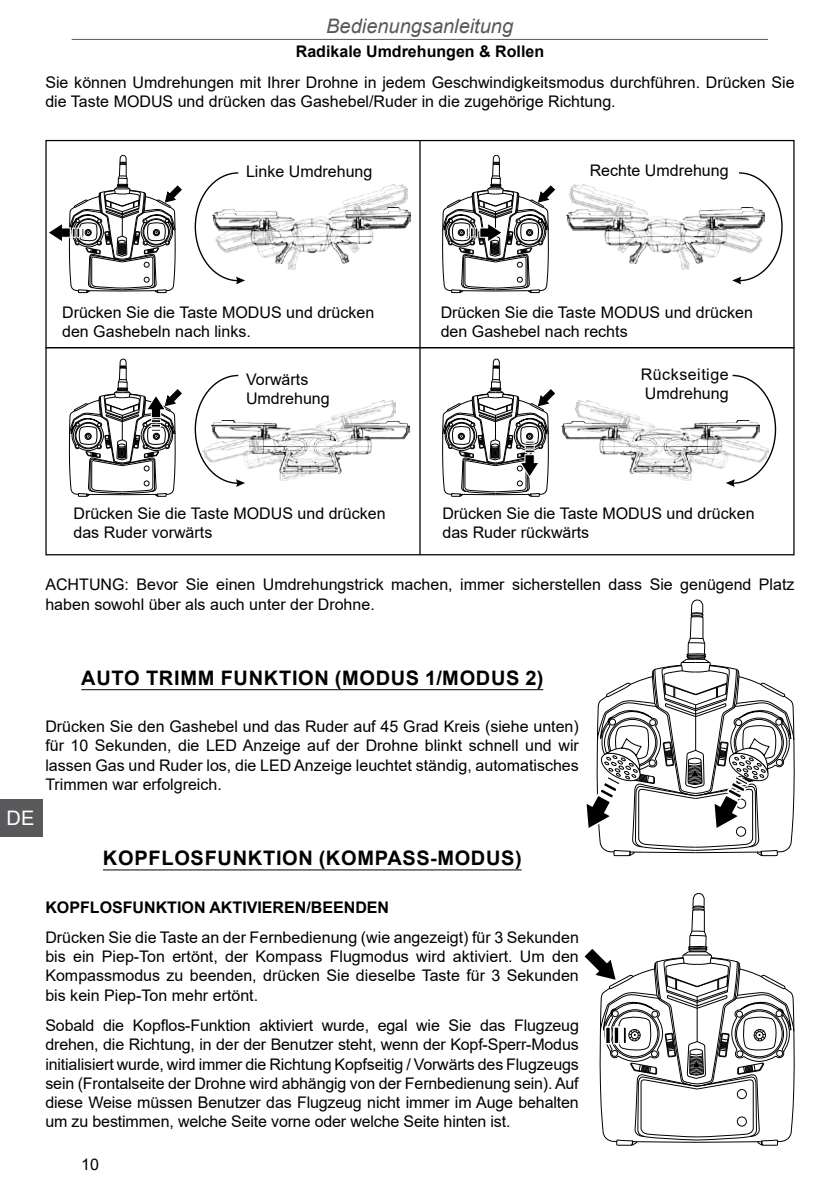
<style>
.page{position:relative;width:840px;height:1191px;background:#fff}
.page>*{position:absolute;margin:0;border:0;box-sizing:border-box;transform-origin:0 0}
.t1{font:700 20px "Arial";letter-spacing:.035em;color:#000}
.t2{font:italic 20px "Arial";color:#59595b}
.t3{font:20px "Arial";color:#fff}
.t4{font:16px/19.2px "Arial";color:#000}
.t5{font:700 16px "Arial";color:#000}
.t6{font:16px/19.2px "Arial";letter-spacing:.03em;color:#000}
</style>
<div class="page">
<hr style="left:72px;top:39px;width:695px;height:1px;background:#59595b">
<div style="left:0;top:799px;width:43px;height:37px;background:#59595b"></div>
<hr style="left:81px;top:689px;width:462px;height:1px;background:#000">
<hr style="left:103px;top:869px;width:418px;height:1px;background:#000">
<svg style="left:49px;top:155px;width:133px;height:139px"></svg>
<svg style="left:442px;top:155px;width:113px;height:139px"></svg>
<svg style="left:69px;top:359px;width:113px;height:138px"></svg>
<svg style="left:442px;top:359px;width:113px;height:138px"></svg>
<hr style="left:419px;top:141px;width:1px;height:207px;background:#000">
<div style="left:45px;top:347px;width:749px;height:208px;border:1px solid #000"></div>
<hr style="left:419px;top:348px;width:1px;height:207px;background:#000">
<svg style="left:194px;top:172px;width:51px;height:112px"></svg>
<img style="left:215px;top:184px;width:192px;height:86px">
<img style="left:212px;top:207px;width:198px;height:57px">
<svg style="left:732px;top:172px;width:50px;height:112px"></svg>
<img style="left:569px;top:184px;width:192px;height:86px">
<img style="left:566px;top:207px;width:198px;height:57px">
<svg style="left:194px;top:374px;width:51px;height:113px"></svg>
<img style="left:203px;top:401px;width:192px;height:79px">
<img style="left:211px;top:420px;width:198px;height:53px">
<svg style="left:726px;top:374px;width:50px;height:113px"></svg>
<img style="left:575px;top:401px;width:192px;height:79px">
<img style="left:561px;top:420px;width:198px;height:53px">
<svg style="left:586px;top:599px;width:208px;height:257px"></svg>
<svg style="left:584px;top:893px;width:210px;height:252px"></svg>
<div style="left:605px;top:1027px;width:5px;height:16px;background:#000"></div>
<div style="left:604px;top:1026px;width:7px;height:18px;border:2px solid #fff"></div>
<div style="left:613px;top:1026px;width:6px;height:18px;border:2px solid #fff"></div>
<div style="left:622px;top:1026px;width:5px;height:18px;border:2px solid #fff"></div>
<p class="t2" style="left:326px;top:13px;width:188px">Bedienungsanleitung</p>
<p class="t5" style="left:296px;top:40px;width:250px">RADIKALE UMDREHUNGEN &amp; ROLLEN</p>
<p class="t4" style="left:45px;top:72px;width:750px">Sie können Umdrehungen mit Ihrer Drohne in jedem Geschwindigkeitsmodus durchführen. Drücken Sie die Taste MODUS und drücken das Gashebel/Ruder in die zugehörige Richtung.</p>
<p class="t4" style="left:246px;top:162px;width:128px">Linke Umdrehung</p>
<p class="t4" style="left:589px;top:161px;width:140px">Rechte Umdrehung</p>
<p class="t4" style="left:62px;top:303px;width:313px">Drücken Sie die Taste MODUS und drücken den Gashebeln nach links.</p>
<p class="t4" style="left:440px;top:303px;width:313px">Drücken Sie die Taste MODUS und drücken den Gashebel nach rechts</p>
<p class="t4" style="left:246px;top:369px;width:85px">Vorwärts<br>Umdrehung</p>
<p class="t6" style="left:640px;top:365px;width:89px">Rückseitige<br>Umdrehung</p>
<p class="t4" style="left:73px;top:504px;width:313px">Drücken Sie die Taste MODUS und drücken das Ruder vorwärts</p>
<p class="t4" style="left:442px;top:504px;width:313px">Drücken Sie die Taste MODUS und drücken das Ruder rückwärts</p>
<p class="t4" style="left:45px;top:575px;width:750px">ACHTUNG: Bevor Sie einen Umdrehungstrick machen, immer sicherstellen dass Sie genügend Platz haben sowohl über als auch unter der Drohne.</p>
<p class="t3" style="left:7px;top:804px;width:29px">DE</p>
<p class="t1" style="left:81px;top:663px;width:463px">AUTO TRIMM FUNKTION (MODUS 1/MODUS 2)</p>
<p class="t4" style="left:45px;top:717px;width:534px;text-align:justify">Drücken Sie den Gashebel und das Ruder auf 45 Grad Kreis (siehe unten) für 10 Sekunden, die LED Anzeige auf der Drohne blinkt schnell und wir lassen Gas und Ruder los, die LED Anzeige leuchtet ständig, automatisches Trimmen war erfolgreich.</p>
<p class="t1" style="left:103px;top:843px;width:420px">KOPFLOSFUNKTION (KOMPASS-MODUS)</p>
<p class="t5" style="left:45px;top:895px;width:12px">KOP</p>
<p class="t5" style="left:80px;top:895px;width:64px">FLOSFUNKTION</p>
<p class="t5" style="left:209px;top:895px;width:11px">AKTIVIEREN</p>
<p class="t5" style="left:306px;top:895px;width:16px">/BEEN</p>
<p class="t5" style="left:355px;top:895px;width:23px">DEN</p>
<p class="t4" style="left:45px;top:927px;width:534px;text-align:justify">Drücken Sie die Taste an der Fernbedienung (wie angezeigt) für 3 Sekunden bis ein Piep-Ton ertönt, der Kompass Flugmodus wird aktiviert. Um den Kompassmodus zu beenden, drücken Sie dieselbe Taste für 3 Sekunden bis kein Piep-Ton mehr ertönt.</p>
<p class="t4" style="left:45px;top:1016px;width:534px;text-align:justify">Sobald die Kopflos-Funktion aktiviert wurde, egal wie Sie das Flugzeug drehen, die Richtung, in der der Benutzer steht, wenn der Kopf-Sperr-Modus initialisiert wurde, wird immer die Richtung Kopfseitig / Vorwärts des Flugzeugs sein (Frontalseite der Drohne wird abhängig von der Fernbedienung sein). Auf diese Weise müssen Benutzer das Flugzeug nicht immer im Auge behalten um zu bestimmen, welche Seite vorne oder welche Seite hinten ist.</p>
<p class="t4" style="left:81px;top:1155px;width:19px">10</p>
</div>
